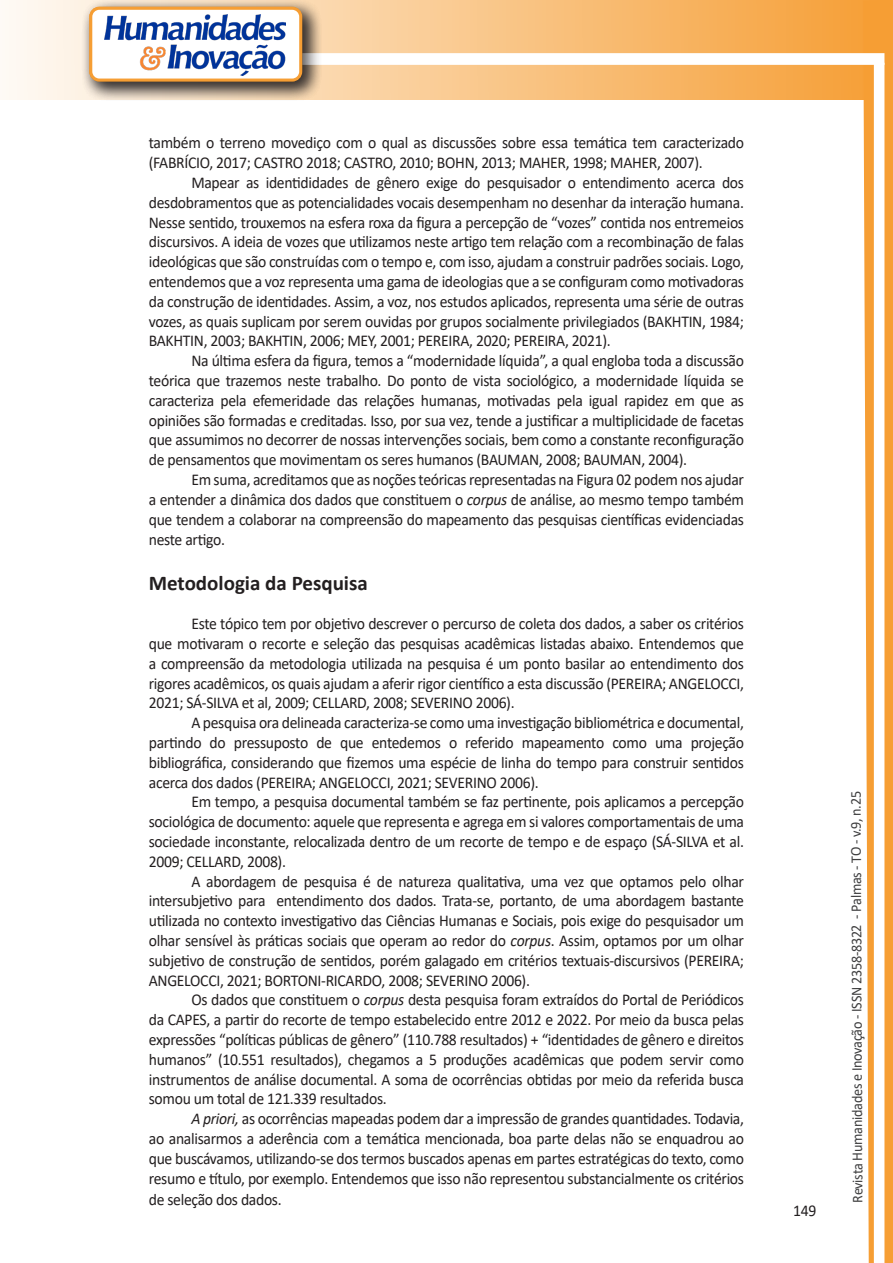
<style>
.page{position:relative;width:893px;height:1263px;background:#fff}
.page>*{position:absolute;margin:0;border:0;box-sizing:border-box;transform-origin:0 0}
.Titulo_2{font:700 21px "Calibri";color:#231f20}
.texto{font:16.5px/19.8px "Calibri";letter-spacing:-.02em;color:#231f20;text-align:justify;scale:.95 1}
.t1{font:15px "Calibri";letter-spacing:-.025em;color:#3e3e3f;scale:.95 1}
.s1{font-style:italic}
</style>
<div class="page">
<svg style="left:5px;top:0;width:858px;height:100px;background:#f9c484"></svg>
<div style="left:302px;top:53px;width:582px;height:12px;background:#fff;border:2px solid #fff"></div>
<svg style="left:863px;top:0;width:30px;height:1263px"></svg>
<div style="left:81px;top:0;width:241px;height:102px;background:#231f20;opacity:.75"></div>
<svg style="left:91px;top:8px;width:210px;height:72px"></svg>
<div style="left:89px;top:7px;width:213px;height:75px;border:3px solid #f69e34;border-radius:9px"></div>
<p class="texto" style="left:149px;top:133px;width:628px">também o terreno movediço com o qual as discussões sobre essa temática tem caracterizado (FABRÍCIO, 2017; CASTRO 2018; CASTRO, 2010; BOHN, 2013; MAHER, 1998; MAHER, 2007).</p>
<p class="texto" style="left:149px;top:172px;width:628px;text-indent:43px">Mapear as identididades de gênero exige do pesquisador o entendimento acerca dos desdobramentos que as potencialidades vocais desempenham no desenhar da interação humana.<br>Nesse sentido, trouxemos na esfera roxa da figura a percepção de “vozes” contida nos entremeios discursivos. A ideia de vozes que utilizamos neste artigo tem relação com a recombinação de falas ideológicas que são construídas com o tempo e, com isso, ajudam a construir padrões sociais. Logo, entendemos que a voz representa uma gama de ideologias que a se configuram como motivadoras da construção de identidades. Assim, a voz, nos estudos aplicados, representa uma série de outras vozes, as quais suplicam por serem ouvidas por grupos socialmente privilegiados (BAKHTIN, 1984; BAKHTIN, 2003; BAKHTIN, 2006; MEY, 2001; PEREIRA, 2020; PEREIRA, 2021).</p>
<p class="texto" style="left:149px;top:350px;width:628px;text-indent:43px">Na última esfera da figura, temos a “modernidade líquida”, a qual engloba toda a discussão teórica que trazemos neste trabalho. Do ponto de vista sociológico, a modernidade líquida se caracteriza pela efemeridade das relações humanas, motivadas pela igual rapidez em que as opiniões são formadas e creditadas. Isso, por sua vez, tende a justificar a multiplicidade de facetas que assumimos no decorrer de nossas intervenções sociais, bem como a constante reconfiguração de pensamentos que movimentam os seres humanos (BAUMAN, 2008; BAUMAN, 2004).</p>
<p class="texto" style="left:149px;top:469px;width:628px;text-indent:43px">Em suma, acreditamos que as noções teóricas representadas na Figura 02 podem nos ajudar a entender a dinâmica dos dados que constituem o <span class="s1">corpus</span> de análise, ao mesmo tempo também que tendem a colaborar na compreensão do mapeamento das pesquisas científicas evidenciadas neste artigo.</p>
<p class="Titulo_2" style="left:149px;top:568px;width:221px">Metodologia da Pesquisa</p>
<p class="texto" style="left:149px;top:613px;width:628px;text-indent:43px">Este tópico tem por objetivo descrever o percurso de coleta dos dados, a saber os critérios que motivaram o recorte e seleção das pesquisas acadêmicas listadas abaixo. Entendemos que a compreensão da metodologia utilizada na pesquisa é um ponto basilar ao entendimento dos rigores acadêmicos, os quais ajudam a aferir rigor científico a esta discussão (PEREIRA; ANGELOCCI, 2021; SÁ-SILVA et al, 2009; CELLARD, 2008; SEVERINO 2006).</p>
<p class="texto" style="left:149px;top:712px;width:628px;text-indent:43px">A pesquisa ora delineada caracteriza-se como uma investigação bibliométrica e documental, partindo do pressuposto de que entedemos o referido mapeamento como uma projeção bibliográfica, considerando que fizemos uma espécie de linha do tempo para construir sentidos acerca dos dados (PEREIRA; ANGELOCCI, 2021; SEVERINO 2006).</p>
<p class="texto" style="left:149px;top:791px;width:628px;text-indent:43px">Em tempo, a pesquisa documental também se faz pertinente, pois aplicamos a percepção sociológica de documento: aquele que representa e agrega em si valores comportamentais de uma sociedade inconstante, relocalizada dentro de um recorte de tempo e de espaço (SÁ-SILVA et al.<br>2009; CELLARD, 2008).</p>
<p class="texto" style="left:149px;top:871px;width:628px;text-indent:43px">A abordagem de pesquisa é de natureza qualitativa, uma vez que optamos pelo olhar intersubjetivo para entendimento dos dados. Trata-se, portanto, de uma abordagem bastante utilizada no contexto investigativo das Ciências Humanas e Sociais, pois exige do pesquisador um olhar sensível às práticas sociais que operam ao redor do <span class="s1">corpus</span>. Assim, optamos por um olhar subjetivo de construção de sentidos, porém galagado em critérios textuais-discursivos (PEREIRA; ANGELOCCI, 2021; BORTONI-RICARDO, 2008; SEVERINO 2006).</p>
<p class="texto" style="left:149px;top:989px;width:628px;text-indent:43px">Os dados que constituem o <span class="s1">corpus</span> desta pesquisa foram extraídos do Portal de Periódicos da CAPES, a partir do recorte de tempo estabelecido entre 2012 e 2022. Por meio da busca pelas expressões “políticas públicas de gênero” (110.788 resultados) + “identidades de gênero e direitos humanos” (10.551 resultados), chegamos a 5 produções acadêmicas que podem servir como instrumentos de análise documental. A soma de ocorrências obtidas por meio da referida busca somou um total de 121.339 resultados.</p>
<p class="texto" style="left:149px;top:1108px;width:628px;text-indent:43px"><span class="s1">A priori,</span> as ocorrências mapeadas podem dar a impressão de grandes quantidades. Todavia, ao analisarmos a aderência com a temática mencionada, boa parte delas não se enquadrou ao que buscávamos, utilizando-se dos termos buscados apenas em partes estratégicas do texto, como resumo e título, por exemplo. Entendemos que isso não representou substancialmente os critérios</p>
<p class="texto" style="left:149px;top:1189px;width:141px">de seleção dos dados.</p>
<p class="texto" style="left:793px;top:1200px;width:26px">149</p>
<p class="t1" style="left:846px;top:1203px;width:435px;rotate:-90deg">Revista Humanidades e Inovação - ISSN 2358-8322 - Palmas - TO - v.9, n.25</p>
</div>
